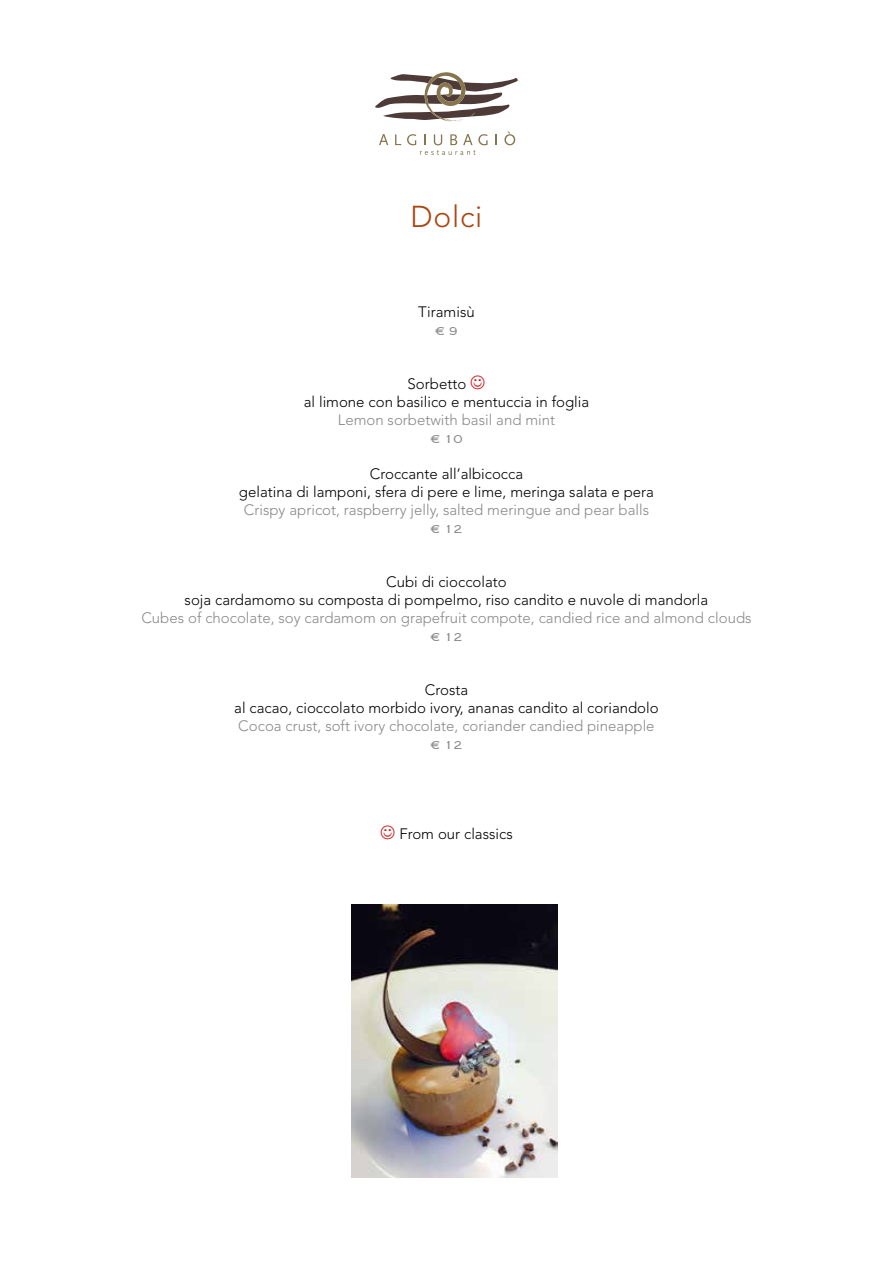
<style>
.page{position:relative;width:893px;height:1263px;background:#fff}
.page>*{position:absolute;margin:0;border:0;box-sizing:border-box;transform-origin:0 0}
.t1{font:300 30px "Avenir";letter-spacing:.025em;color:#ab4512}
.t2{font:300 15px/18px "Avenir";color:#000;text-align:center}
.t3{font:300 15px "Avenir";color:#888988}
.t4{font:300 15px "Copperplate";color:#888988}
</style>
<div class="page">
<svg style="left:379px;top:134px;width:9px;height:11px"></svg>
<svg style="left:395px;top:134px;width:6px;height:11px"></svg>
<svg style="left:504px;top:132px;width:11px;height:13px"></svg>
<svg style="left:407px;top:134px;width:81px;height:21px"></svg>
<svg style="left:375px;top:72px;width:143px;height:50px"></svg>
<img style="left:352px;top:904px;width:205px;height:274px">
<h1 class="t1" style="left:411px;top:199px;width:73px">Dolci</h1>
<p class="t2" style="left:418px;top:303px;width:58px">Tiramisù</p>
<p class="t4" style="left:435px;top:321px;width:24px">€ 9</p>
<p class="t2" style="left:304px;top:375px;width:287px;text-align:left;text-indent:104px">Sorbetto<br>al limone con basilico e mentuccia in foglia</p>
<p class="t3" style="left:338px;top:411px;width:219px">Lemon sorbetwith basil and mint</p>
<p class="t4" style="left:430px;top:429px;width:34px">€ 10</p>
<p class="t2" style="left:239px;top:465px;width:417px">Croccante all’albicocca<br>gelatina di lamponi, sfera di pere e lime, meringa salata e pera</p>
<p class="t3" style="left:244px;top:501px;width:407px">Crispy apricot, raspberry jelly, salted meringue and pear balls</p>
<p class="t4" style="left:430px;top:519px;width:34px">€ 12</p>
<p class="t2" style="left:185px;top:573px;width:525px">Cubi di cioccolato<br>soja cardamomo su composta di pompelmo, riso candito e nuvole di mandorla</p>
<p class="t3" style="left:141px;top:609px;width:612px">Cubes of chocolate, soy cardamom on grapefruit compote, candied rice and almond clouds</p>
<p class="t4" style="left:430px;top:627px;width:34px">€ 12</p>
<p class="t2" style="left:234px;top:681px;width:426px">Crosta<br>al cacao, cioccolato morbido ivory, ananas candito al coriandolo</p>
<p class="t3" style="left:238px;top:717px;width:418px">Cocoa crust, soft ivory chocolate, coriander candied pineapple</p>
<p class="t4" style="left:430px;top:735px;width:34px">€ 12</p>
<p class="t2" style="left:399px;top:825px;width:115px">From our classics</p>
</div>
